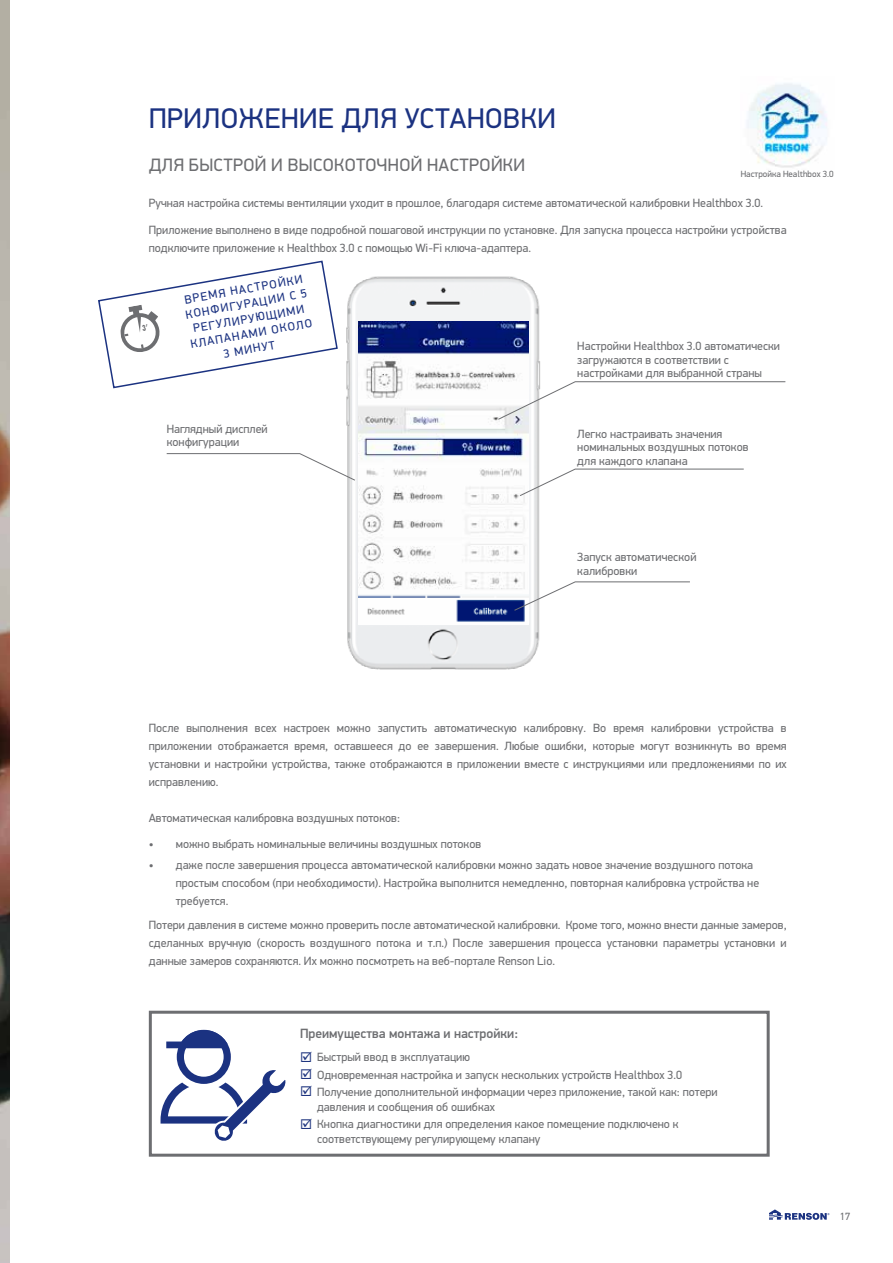
<style>
.page{position:relative;width:893px;height:1263px;background:#fff}
.page>*{position:absolute;margin:0;border:0;box-sizing:border-box;transform-origin:0 0}
.t1{font:28.5px "PF Din Display Pro";letter-spacing:.02em;color:#1b3281}
.t2{font:18px "PF Din Display Pro";letter-spacing:.02em;color:#6d6e71}
.t3{font:500 13.5px "PF Din Display Pro";color:#6d6e71}
.t4{font:12px/18px "PF Din Display Pro";color:#6d6e71}
.t5{font:12px/15px "PF Din Display Pro";color:#1b3281}
.t6{font:10.5px "PF Din Display Pro";color:#6d6e71}
.t7{font:9px "PF Din Display Pro";color:#6d6e71}
.s1{color:#1f357f}
</style>
<div class="page">
<img style="left:0;top:0;width:9px;height:1263px">
<svg style="left:769px;top:1209px;width:60px;height:11px"></svg>
<img style="left:346px;top:276px;width:194px;height:394px">
<img style="left:358px;top:322px;width:170px;height:272px">
<img style="left:358px;top:594px;width:170px;height:30px">
<svg style="left:497px;top:381px;width:289px;height:39px"></svg>
<svg style="left:519px;top:468px;width:225px;height:29px"></svg>
<svg style="left:513px;top:581px;width:177px;height:30px"></svg>
<img style="left:747px;top:83px;width:80px;height:85px">
<div style="left:149px;top:1011px;width:621px;height:146px;border:3px solid #6d6e71"></div>
<svg style="left:161px;top:1030px;width:125px;height:111px"></svg>
<svg style="left:166px;top:453px;width:190px;height:28px"></svg>
<svg style="left:98px;top:260px;width:240px;height:129px"></svg>
<h1 class="t1" style="left:149px;top:101px;width:408px">ПРИЛОЖЕНИЕ ДЛЯ УСТАНОВКИ</h1>
<h2 class="t2" style="left:149px;top:154px;width:378px">ДЛЯ БЫСТРОЙ И ВЫСОКОТОЧНОЙ НАСТРОЙКИ</h2>
<p class="t4" style="left:149px;top:194px;width:616px">Ручная настройка системы вентиляции уходит в прошлое, благодаря системе автоматической калибровки Healthbox 3.0.</p>
<p class="t4" style="left:149px;top:221px;width:639px">Приложение выполнено в виде подробной пошаговой инструкции по установке. Для запуска процесса настройки устройства подключите приложение к Healthbox 3.0 с помощью Wi-Fi ключа-адаптера.</p>
<p class="t7" style="left:741px;top:168px;width:94px">Настройка Healthbox 3.0</p>
<p class="t5" style="left:229px;top:284px;width:8px;rotate:-10deg">настройк</p>
<p class="t5" style="left:184px;top:307px;width:9px;rotate:-10deg">конфигурации</p>
<p class="t5" style="left:183px;top:292px;width:17px;rotate:-10deg">Время</p>
<p class="t5" style="left:187px;top:322px;width:23px;text-indent:5px;rotate:-10deg">Регулирующими клапанами</p>
<p class="t5" style="left:270px;top:323px;width:16px;rotate:-10deg">Около</p>
<p class="t5" style="left:222px;top:346px;width:20px;rotate:-10deg">3 минут</p>
<p class="t4" style="left:167px;top:422px;width:103px;line-height:13.5px">Наглядный дисплей конфигурации</p>
<p class="t4" style="left:577px;top:340px;width:204px;line-height:13.5px">Настройки Healthbox 3.0 автоматически загружаются в соответствии с настройками для выбранной страны</p>
<p class="t4" style="left:577px;top:427px;width:173px;line-height:13.5px">Легко настраивать значения номинальных воздушных потоков для каждого клапана</p>
<p class="t4" style="left:577px;top:551px;width:121px;line-height:13.5px">Запуск автоматической калибровки</p>
<p class="t4" style="left:149px;top:719px;width:639px;text-align:justify">После выполнения всех настроек можно запустить автоматическую калибровку. Во время калибровки устройства в приложении отображается время, оставшееся до ее завершения. Любые ошибки, которые могут возникнуть во время установки и настройки устройства, также отображаются в приложении вместе с инструкциями или предложениями по их исправлению.</p>
<p class="t4" style="left:149px;top:809px;width:253px">Автоматическая калибровка воздушных потоков:</p>
<p class="t4" style="left:149px;top:835px;width:334px">• можно выбрать номинальные величины воздушных потоков</p>
<p class="t4" style="left:176px;top:856px;width:585px;text-indent:-27px">• даже после завершения процесса автоматической калибровки можно задать новое значение воздушного потока простым способом (при необходимости). Настройка выполнится немедленно, повторная калибровка устройства не требуется.</p>
<p class="t4" style="left:149px;top:916px;width:639px;text-align:justify">Потери давления в системе можно проверить после автоматической калибровки. Кроме того, можно внести данные замеров, сделанных вручную (скорость воздушного потока и т.п.) После завершения процесса установки параметры установки и данные замеров сохраняются. Их можно посмотреть на веб-портале Renson Lio.</p>
<p class="t3" style="left:300px;top:1025px;width:220px">Преимущества монтажа и настройки:</p>
<p class="t4" style="left:300px;top:1048px;width:172px"><span class="s1">☑</span> Быстрый ввод в эксплуатацию</p>
<p class="t4" style="left:300px;top:1066px;width:384px"><span class="s1">☑</span> Одновременная настройка и запуск нескольких устройств Healthbox 3.0</p>
<p class="t4" style="left:317px;top:1084px;width:402px;line-height:15px;text-indent:-17px"><span class="s1">☑</span> Получение дополнительной информации через приложение, такой как: потери давления и сообщения об ошибках</p>
<p class="t4" style="left:317px;top:1116px;width:363px;line-height:15px;text-indent:-17px"><span class="s1">☑</span> Кнопка диагностики для определения какое помещение подключено к соответствующему регулирующему клапану</p>
<p class="t6" style="left:840px;top:1210px;width:12px">17</p>
</div>
